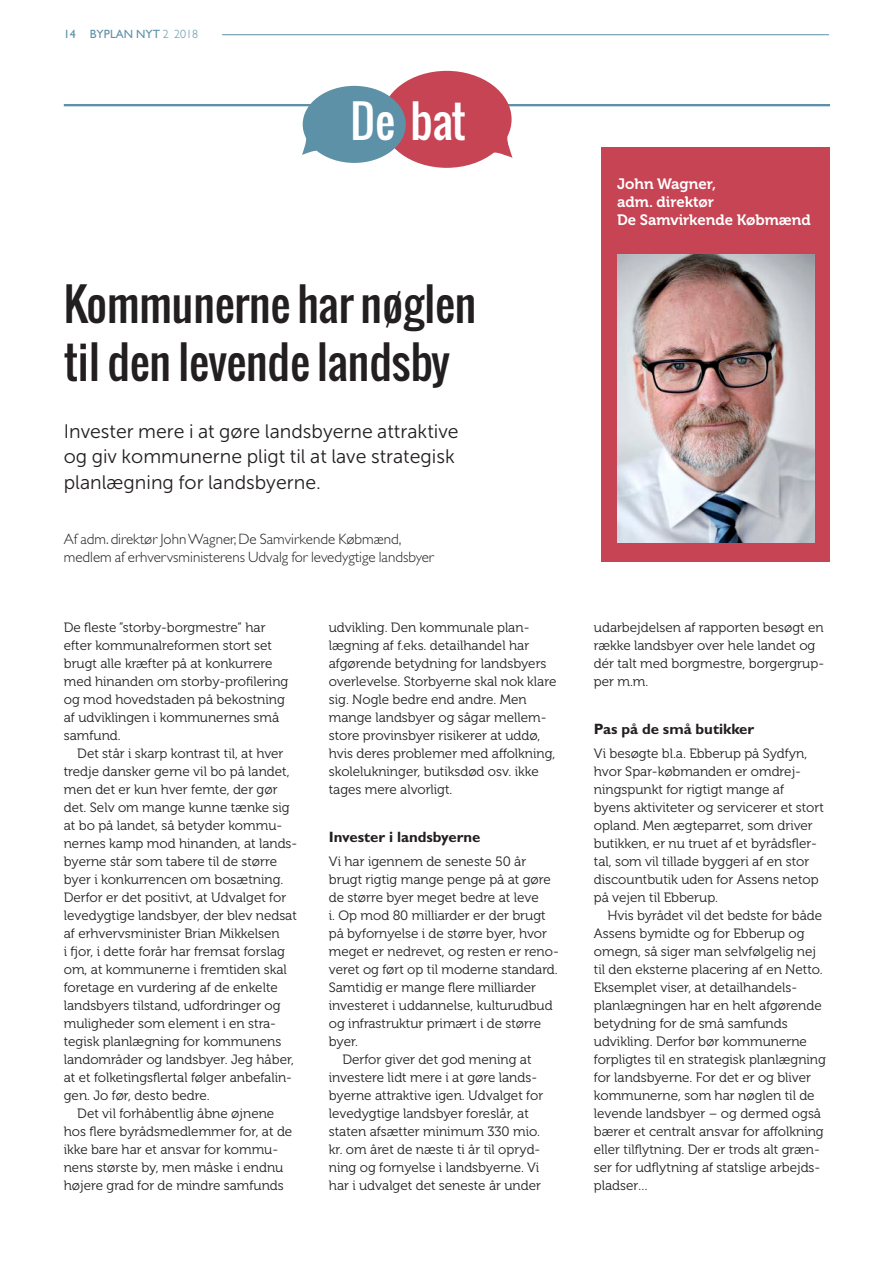
<style>
.page{position:relative;width:893px;height:1263px;background:#fff}
.page>*{position:absolute;margin:0;border:0;box-sizing:border-box;transform-origin:0 0}
.Rubrik{font:44.25px/58.5px "Oswald";color:#231f20}
.Rubrik-2{font:44.25px "Oswald";color:#fff}
.Manchet{font:19.5px "Museo Sans 300";color:#231f20}
.Byline{font:300 15px "Gill Sans Std";color:#231f20}
.Brød_med_indryk{font:15px "Museo 700";color:#fff}
.Mellemrubrik{font:700 15px "Gill Sans Std";color:#231f20}
.Brød_med_indryk-2{font:13.5px/18px "Museo 300";color:#231f20}
.Brødtekst{font:13.5px/18px "Museo 300";color:#231f20}
.t1{font:12px "Gill Sans Std";color:#5d91a7}
.s1{font-weight:300}
</style>
<div class="page">
<div style="left:602px;top:147px;width:228px;height:414px;background:#c64453"></div>
<hr style="left:64px;top:104px;width:344px;height:2px;background:#5d91a7">
<hr style="left:486px;top:104px;width:344px;height:2px;background:#5d91a7">
<svg style="left:302px;top:71px;width:211px;height:97px"></svg>
<img style="left:617px;top:254px;width:198px;height:288px">
<hr style="left:222px;top:34px;width:607px;height:1px;background:#5d91a7">
<p class="t1" style="left:64px;top:27px;width:136px">14 BYPLAN NYT <span class="s1">2 2018</span></p>
<p class="Rubrik-2" style="left:351px;top:87px;width:117px">De bat</p>
<p class="Rubrik" style="left:64px;top:274px;width:414px">Kommunerne har nøglen til den levende landsby</p>
<p class="Manchet" style="left:64px;top:420px;width:396px">Invester mere i at gøre landsbyerne attraktive</p>
<p class="Manchet" style="left:64px;top:446px;width:393px">og giv kommunerne pligt til at lave strategisk</p>
<p class="Manchet" style="left:64px;top:471px;width:259px">planlægning for landsbyerne.</p>
<p class="Byline" style="left:64px;top:531px;width:339px">Af adm. direktør John Wagner, De Samvirkende Købmænd,</p>
<p class="Byline" style="left:64px;top:549px;width:372px">medlem af erhvervsministerens Udvalg for levedygtige landsbyer</p>
<p class="Brødtekst" style="left:64px;top:619px;width:226px">De fleste ”storby-borgmestre” har efter kommunalreformen stort set brugt alle kræfter på at konkurrere med hinanden om storby-profilering og mod hovedstaden på bekostning af udviklingen i kommunernes små samfund.</p>
<p class="Brød_med_indryk-2" style="left:64px;top:745px;width:235px;text-indent:14px">Det står i skarp kontrast til, at hver tredje dansker gerne vil bo på landet, men det er kun hver femte, der gør det. Selv om mange kunne tænke sig at bo på landet, så betyder kommu&shy;nernes kamp mod hinanden, at lands&shy;byerne står som tabere til de større byer i konkurrencen om bosætning.<br>Derfor er det positivt, at Udvalget for levedygtige landsbyer, der blev nedsat af erhvervsminister Brian Mikkelsen<br>i fjor, i dette forår har fremsat forslag om, at kommunerne i fremtiden skal foretage en vurdering af de enkelte landsbyers tilstand, udfordringer og muligheder som element i en stra&shy;tegisk planlægning for kommunens landområder og landsbyer. Jeg håber, at et folketingsflertal følger anbefalin&shy;gen. Jo før, desto bedre.</p>
<p class="Brød_med_indryk-2" style="left:64px;top:1105px;width:230px;text-indent:14px">Det vil forhåbentlig åbne øjnene hos flere byrådsmedlemmer for, at de ikke bare har et ansvar for kommu&shy;nens største by, men måske i endnu højere grad for de mindre samfunds</p>
<p class="Brød_med_indryk-2" style="left:329px;top:619px;width:229px">udvikling. Den kommunale plan&shy;lægning af f.eks. detailhandel har afgørende betydning for landsbyers overlevelse. Storbyerne skal nok klare sig. Nogle bedre end andre. Men mange landsbyer og sågar mellem&shy;store provinsbyer risikerer at uddø, hvis deres problemer med affolkning, skolelukninger, butiksdød osv. ikke tages mere alvorligt.</p>
<p class="Mellemrubrik" style="left:329px;top:828px;width:153px">Invester i landsbyerne</p>
<p class="Brødtekst" style="left:329px;top:853px;width:232px">Vi har igennem de seneste 50 år brugt rigtig mange penge på at gøre de større byer meget bedre at leve<br>i. Op mod 80 milliarder er der brugt på byfornyelse i de større byer, hvor meget er nedrevet, og resten er reno&shy;veret og ført op til moderne standard.<br>Samtidig er mange flere milliarder investeret i uddannelse, kulturudbud og infrastruktur primært i de større byer.</p>
<p class="Brød_med_indryk-2" style="left:329px;top:1051px;width:216px;text-indent:14px">Derfor giver det god mening at investere lidt mere i at gøre lands&shy;byerne attraktive igen. Udvalget for levedygtige landsbyer foreslår, at staten afsætter minimum 330 mio. kr. om året de næste ti år til opryd&shy;ning og fornyelse i landsbyerne. Vi har i udvalget det seneste år under</p>
<p class="Brød_med_indryk" style="left:617px;top:175px;width:100px">John Wagner,</p>
<p class="Brød_med_indryk" style="left:617px;top:193px;width:98px">adm. direktør</p>
<p class="Brød_med_indryk" style="left:617px;top:211px;width:195px">De Samvirkende Købmænd</p>
<p class="Brød_med_indryk-2" style="left:594px;top:619px;width:232px">udarbejdelsen af rapporten besøgt en række landsbyer over hele landet og dér talt med borgmestre, borgergrup&shy;per m.m.</p>
<p class="Mellemrubrik" style="left:594px;top:720px;width:162px">Pas på de små butikker</p>
<p class="Brødtekst" style="left:594px;top:745px;width:232px">Vi besøgte bl.a. Ebberup på Sydfyn, hvor Spar-købmanden er omdrej&shy;ningspunkt for rigtigt mange af byens aktiviteter og servicerer et stort opland. Men ægteparret, som driver butikken, er nu truet af et byrådsfler&shy;tal, som vil tillade byggeri af en stor discountbutik uden for Assens netop på vejen til Ebberup.</p>
<p class="Brød_med_indryk-2" style="left:594px;top:907px;width:234px;text-indent:14px">Hvis byrådet vil det bedste for både Assens bymidte og for Ebberup og omegn, så siger man selvfølgelig nej til den eksterne placering af en Netto.<br>Eksemplet viser, at detailhandels&shy;planlægningen har en helt afgørende betydning for de små samfunds udvikling. Derfor bør kommunerne forpligtes til en strategisk planlægning for landsbyerne. For det er og bliver kommunerne, som har nøglen til de levende landsbyer – og dermed også bærer et centralt ansvar for affolkning eller tilflytning. Der er trods alt græn&shy;ser for udflytning af statslige arbejds&shy;pladser…</p>
</div>
